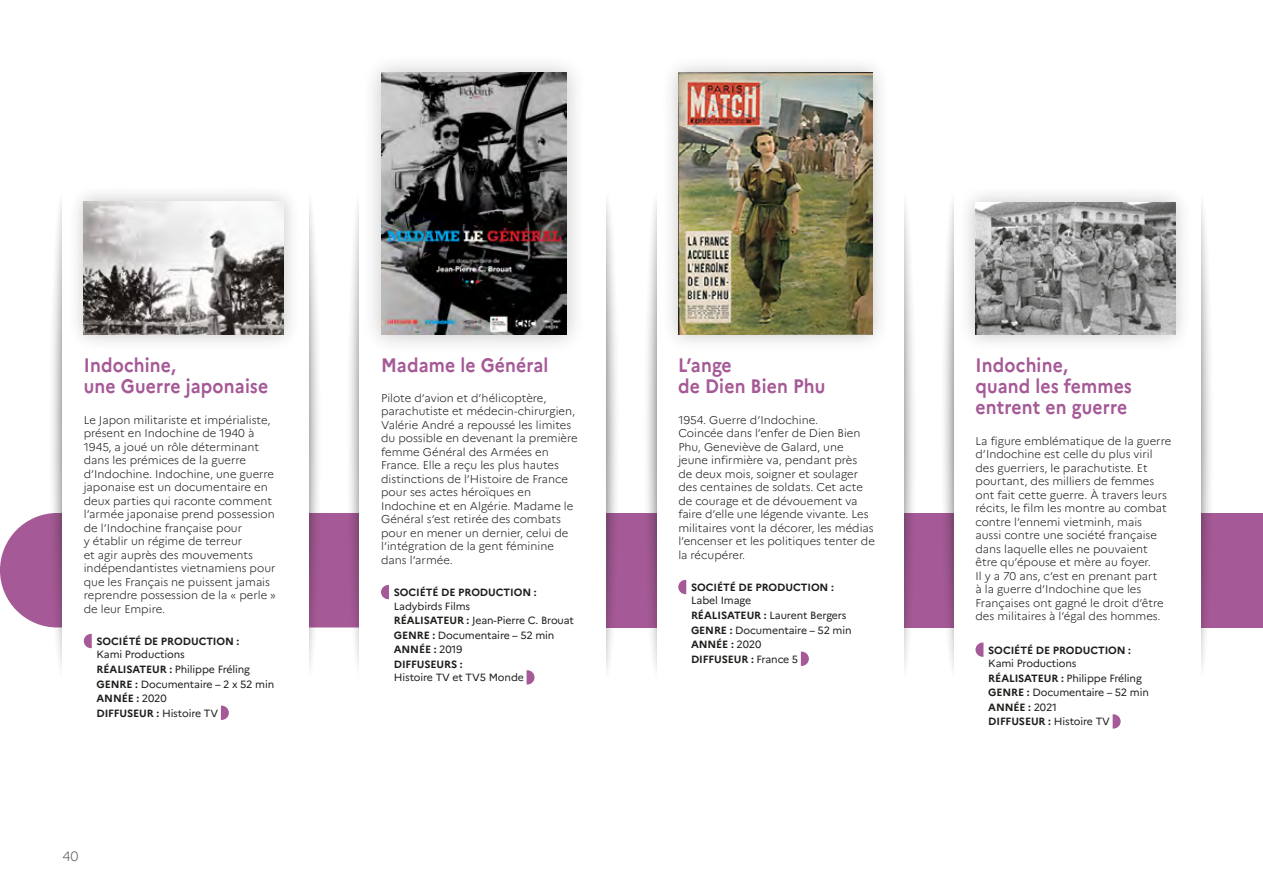
<style>
.page{position:relative;width:1263px;height:893px;background:#fff}
.page>*{position:absolute;margin:0;border:0;box-sizing:border-box;transform-origin:0 0}
.t1{font:700 19.5px/21px "Marianne";letter-spacing:.01em;color:#a55996;scale:.9 1}
.t2{font:300 13.5px "Marianne";color:#646363}
.t3{font:300 11.25px/13.5px "Marianne";color:#1d1d1b}
.t4{font:10.5px/14.5px "Marianne";letter-spacing:-.01em;color:#1d1d1b}
.t5{font:700 10.5px "Marianne";letter-spacing:-.01em;color:#1d1d1b}
.s1{font-weight:700}
</style>
<div class="page">
<svg style="left:0;top:513px;width:345px;height:114px;fill:#a55996"></svg>
<div style="left:496px;top:513px;width:767px;height:114px;background:#a55996"></div>
<div style="left:48px;top:184px;width:50px;height:503px;background:#1d1d1b;opacity:.75"></div>
<div style="left:345px;top:184px;width:50px;height:503px;background:#1d1d1b;opacity:.75"></div>
<div style="left:642px;top:184px;width:50px;height:503px;background:#1d1d1b;opacity:.75"></div>
<div style="left:940px;top:184px;width:49px;height:503px;background:#1d1d1b;opacity:.75"></div>
<div style="left:1165px;top:184px;width:49px;height:503px;background:#1d1d1b;opacity:.75"></div>
<div style="left:273px;top:184px;width:50px;height:503px;background:#1d1d1b;opacity:.75"></div>
<div style="left:570px;top:184px;width:50px;height:503px;background:#1d1d1b;opacity:.75"></div>
<div style="left:867px;top:184px;width:50px;height:503px;background:#1d1d1b;opacity:.75"></div>
<div style="left:63px;top:167px;width:246px;height:533px;background:#fff"></div>
<div style="left:360px;top:167px;width:246px;height:533px;background:#fff"></div>
<div style="left:657px;top:167px;width:246px;height:533px;background:#fff"></div>
<div style="left:954px;top:167px;width:246px;height:533px;background:#fff"></div>
<div style="left:66px;top:184px;width:235px;height:168px;background:#1d1d1b;opacity:.25"></div>
<img style="left:84px;top:202px;width:200px;height:133px">
<div style="left:361px;top:52px;width:226px;height:304px;background:#1d1d1b;opacity:.25"></div>
<img style="left:381px;top:72px;width:186px;height:263px">
<div style="left:660px;top:54px;width:231px;height:299px;background:#1d1d1b;opacity:.25"></div>
<img style="left:678px;top:72px;width:195px;height:263px">
<div style="left:957px;top:184px;width:236px;height:169px;background:#1d1d1b;opacity:.25"></div>
<img style="left:975px;top:202px;width:200px;height:133px">
<svg style="left:84px;top:634px;width:8px;height:14px"></svg>
<svg style="left:221px;top:706px;width:8px;height:14px"></svg>
<svg style="left:381px;top:585px;width:8px;height:14px"></svg>
<svg style="left:527px;top:670px;width:7px;height:14px"></svg>
<svg style="left:678px;top:580px;width:8px;height:14px"></svg>
<svg style="left:801px;top:652px;width:8px;height:14px"></svg>
<svg style="left:975px;top:642px;width:8px;height:15px"></svg>
<svg style="left:1113px;top:714px;width:7px;height:14px"></svg>
<h1 class="t1" style="left:84px;top:355px;width:207px">Indochine,<br>une Guerre japonaise</h1>
<h1 class="t1" style="left:381px;top:355px;width:188px">Madame le Général</h1>
<h1 class="t1" style="left:678px;top:355px;width:165px">L’ange<br>de Dien Bien Phu</h1>
<h1 class="t1" style="left:975px;top:355px;width:175px">Indochine,<br>quand les femmes entrent en guerre</h1>
<p class="t3" style="left:381px;top:391px;width:198px">Pilote d’avion et d’hélicoptère, parachutiste et médecin-chirurgien,<br>Valérie André a repoussé les limites du possible en devenant la première femme Général des Armées en<br>France. Elle a reçu les plus hautes distinctions de l’Histoire de France pour ses actes héroïques en<br>Indochine et en Algérie. Madame le<br>Général s’est retirée des combats pour en mener un dernier, celui de l’intégration de la gent féminine dans l’armée.</p>
<p class="t3" style="left:84px;top:413px;width:194px">Le Japon militariste et impérialiste, présent en Indochine de 1940 à<br>1945, a joué un rôle déterminant dans les prémices de la guerre d’Indochine. Indochine, une guerre japonaise est un documentaire en deux parties qui raconte comment l’armée japonaise prend possession de l’Indochine française pour<br>y établir un régime de terreur<br>et agir auprès des mouvements indépendantistes vietnamiens pour que les Français ne puissent jamais reprendre possession de la « perle » de leur Empire.</p>
<p class="t3" style="left:678px;top:413px;width:198px">1954. Guerre d’Indochine.<br>Coincée dans l’enfer de Dien Bien<br>Phu, Geneviève de Galard, une jeune infirmière va, pendant près<br>de deux mois, soigner et soulager des centaines de soldats. Cet acte de courage et de dévouement va faire d’elle une légende vivante. Les militaires vont la décorer, les médias l’encenser et les politiques tenter de la récupérer.</p>
<p class="t3" style="left:975px;top:434px;width:197px">La figure emblématique de la guerre d’Indochine est celle du plus viril des guerriers, le parachutiste. Et pourtant, des milliers de femmes ont fait cette guerre. À travers leurs récits, le film les montre au combat contre l’ennemi vietminh, mais<br>aussi contre une société française dans laquelle elles ne pouvaient être qu’épouse et mère au foyer.<br>Il y a 70 ans, c’est en prenant part<br>à la guerre d’Indochine que les Françaises ont gagné le droit d’être des militaires à l’égal des hommes.</p>
<p class="t5" style="left:691px;top:581px;width:144px">SOCIÉTÉ DE PRODUCTION :</p>
<p class="t4" style="left:691px;top:593px;width:162px">Label Image<br><span class="s1">RÉALISATEUR :</span> Laurent Bergers<br><span class="s1">GENRE :</span> Documentaire – 52 min<br><span class="s1">ANNÉE :</span> 2020<br><span class="s1">DIFFUSEUR :</span> France 5</p>
<p class="t5" style="left:394px;top:586px;width:144px">SOCIÉTÉ DE PRODUCTION :</p>
<p class="t4" style="left:394px;top:598px;width:182px">Ladybirds Films<br><span class="s1">RÉALISATEUR :</span> Jean-Pierre C. Brouat<br><span class="s1">GENRE :</span> Documentaire – 52 min<br><span class="s1">ANNÉE :</span> 2019<br><span class="s1">DIFFUSEURS :</span></p>
<p class="t4" style="left:394px;top:670px;width:132px">Histoire TV et TV5 Monde</p>
<p class="t5" style="left:97px;top:635px;width:144px">SOCIÉTÉ DE PRODUCTION :</p>
<p class="t4" style="left:97px;top:647px;width:179px">Kami Productions<br><span class="s1">RÉALISATEUR :</span> Philippe Fréling<br><span class="s1">GENRE :</span> Documentaire – 2 x 52 min<br><span class="s1">ANNÉE :</span> 2020<br><span class="s1">DIFFUSEUR :</span> Histoire TV</p>
<p class="t5" style="left:988px;top:643px;width:144px">SOCIÉTÉ DE PRODUCTION :</p>
<p class="t4" style="left:988px;top:656px;width:162px">Kami Productions<br><span class="s1">RÉALISATEUR :</span> Philippe Fréling<br><span class="s1">GENRE :</span> Documentaire – 52 min<br><span class="s1">ANNÉE :</span> 2021<br><span class="s1">DIFFUSEUR :</span> Histoire TV</p>
<p class="t2" style="left:63px;top:848px;width:18px">40</p>
</div>
